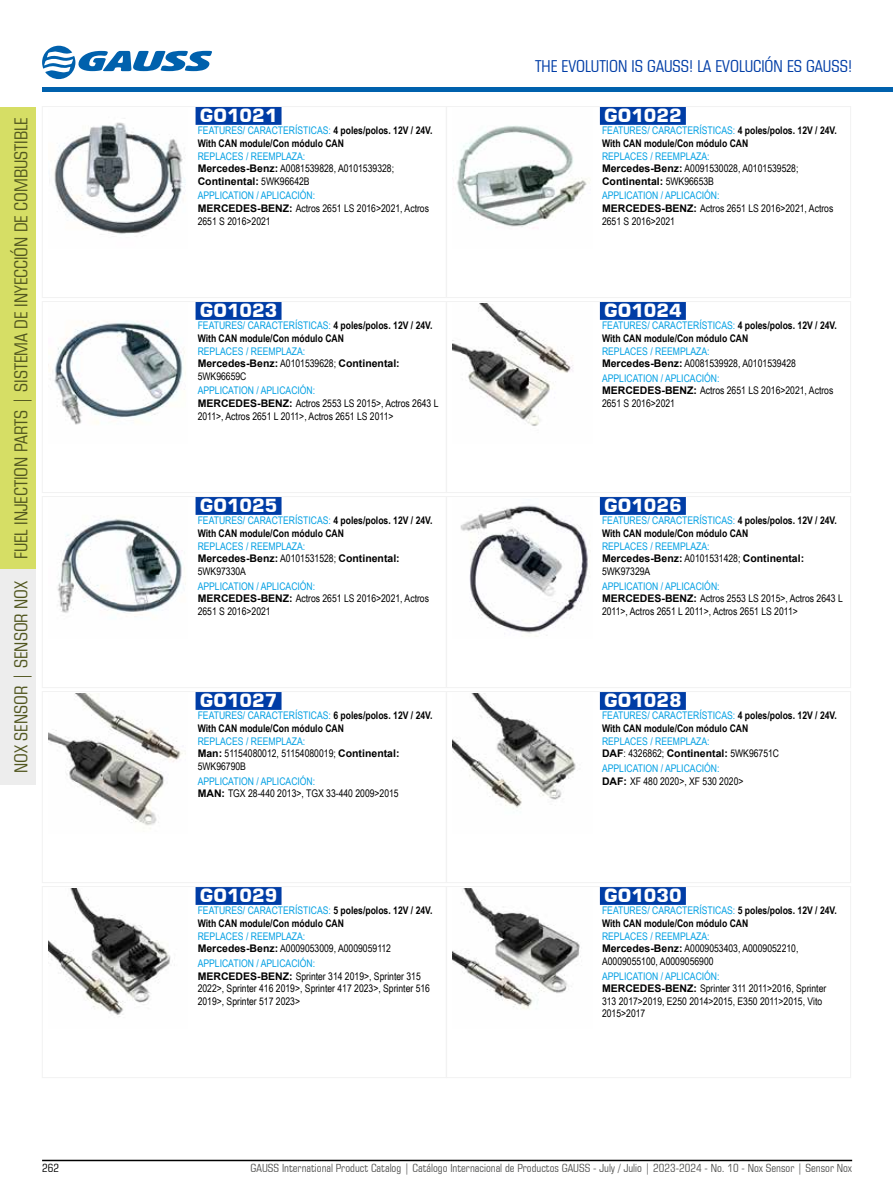
<style>
.page{position:relative;width:893px;height:1191px;background:#fff}
.page>*{position:absolute;margin:0;border:0;box-sizing:border-box;transform-origin:0 0}
.t1{font:condensed 18px "Square 721 BT";color:#51561f}
.t2{font:700 18px "Square 721 BT";color:#fff}
.t3{font:condensed 16.5px "Square 721 BT";color:#003da6}
.t4{font:condensed 11.25px "Square 721 BT";color:#575756}
.t5{font:condensed 11.25px "Square 721 BT";color:#000}
.t6{font:10.5px/12.6px "Arial Narrow";color:#000}
.t7{font:700 10.5px/12.6px "Arial Narrow";color:#000}
.t8{font:10.5px/12.6px "Arial Narrow";color:#009fe3}
.t9{font:700 10.5px "Arial";color:#000}
.s1{font-weight:400;color:#009fe3}
.s2{color:#009fe3}
.s3{font-family:"Arial";font-weight:700}
.s4{font-family:"Arial Narrow";font-weight:400}
.s5{font-family:"Arial";font-weight:700;color:#000}
.s6{color:#000}
</style>
<div class="page">
<hr style="left:42px;top:1159px;width:810px;height:2px;background:#000">
<div style="left:0;top:107px;width:36px;height:462px;background:#d6de65"></div>
<div style="left:0;top:569px;width:36px;height:215px;background:#ededed"></div>
<svg style="left:42px;top:46px;width:170px;height:33px"></svg>
<hr style="left:42px;top:87px;width:851px;height:4px;background:#0061ad">
<div style="left:196px;top:107px;width:86px;height:18px;background:#003da6"></div>
<div style="left:42px;top:106px;width:404px;height:192px;border:1px solid #f2f2f2"></div>
<img style="left:54px;top:118px;width:132px;height:118px">
<div style="left:600px;top:107px;width:86px;height:18px;background:#003da6"></div>
<div style="left:446px;top:106px;width:405px;height:192px;border:1px solid #f2f2f2"></div>
<img style="left:453px;top:125px;width:134px;height:103px">
<div style="left:196px;top:302px;width:86px;height:18px;background:#003da6"></div>
<div style="left:42px;top:301px;width:404px;height:192px;border:1px solid #f2f2f2"></div>
<img style="left:48px;top:321px;width:138px;height:104px">
<div style="left:600px;top:302px;width:86px;height:18px;background:#003da6"></div>
<div style="left:446px;top:301px;width:405px;height:192px;border:1px solid #f2f2f2"></div>
<img style="left:453px;top:304px;width:121px;height:122px">
<div style="left:196px;top:497px;width:86px;height:18px;background:#003da6"></div>
<div style="left:42px;top:496px;width:404px;height:192px;border:1px solid #f2f2f2"></div>
<img style="left:57px;top:518px;width:129px;height:97px">
<div style="left:600px;top:497px;width:86px;height:18px;background:#003da6"></div>
<div style="left:446px;top:496px;width:405px;height:192px;border:1px solid #f2f2f2"></div>
<img style="left:460px;top:505px;width:128px;height:132px">
<div style="left:196px;top:692px;width:86px;height:18px;background:#003da6"></div>
<div style="left:42px;top:691px;width:404px;height:191px;border:1px solid #f2f2f2"></div>
<img style="left:48px;top:694px;width:138px;height:135px">
<div style="left:600px;top:692px;width:86px;height:18px;background:#003da6"></div>
<div style="left:446px;top:691px;width:405px;height:191px;border:1px solid #f2f2f2"></div>
<img style="left:453px;top:694px;width:123px;height:114px">
<div style="left:196px;top:887px;width:86px;height:18px;background:#003da6"></div>
<div style="left:42px;top:886px;width:404px;height:191px;border:1px solid #f2f2f2"></div>
<img style="left:48px;top:889px;width:127px;height:128px">
<div style="left:600px;top:887px;width:86px;height:18px;background:#003da6"></div>
<div style="left:446px;top:886px;width:405px;height:191px;border:1px solid #f2f2f2"></div>
<img style="left:453px;top:889px;width:128px;height:120px">
<h1 class="t1" style="left:10px;top:559px;width:443px;rotate:-90deg">FUEL INJECTION PARTS | SISTEMA DE INYECCIÓN DE COMBUSTIBLE</h1>
<h1 class="t1" style="left:10px;top:773px;width:194px;rotate:-90deg">NOX SENSOR | SENSOR NOX</h1>
<p class="t5" style="left:42px;top:1161px;width:18px">262</p>
<h1 class="t2" style="left:200px;top:104px;width:79px">GO1021</h1>
<p class="t7" style="left:198px;top:124px;width:236px"><span class="s1">FEATURES/ CARACTERÍSTICAS:</span> 4 poles/polos. 12V / 24V.<br>With CAN module/Con módulo CAN</p>
<p class="t6" style="left:198px;top:149px;width:198px"><span class="s2">REPLACES / REEMPLAZA:<br></span><span class="s3">Mercedes-Benz:</span> A0081539828, A0101539328;</p>
<p class="t9" style="left:198px;top:174px;width:113px">Continental: <span class="s4">5WK96642B</span></p>
<p class="t6" style="left:198px;top:189px;width:233px"><span class="s2">APPLICATION / APLICACIÓN:<br></span><span class="s3">MERCEDES-BENZ:</span> Actros 2651 LS 2016&gt;2021, Actros<br>2651 S 2016&gt;2021</p>
<h1 class="t2" style="left:200px;top:299px;width:79px">GO1023</h1>
<p class="t7" style="left:198px;top:319px;width:236px"><span class="s1">FEATURES/ CARACTERÍSTICAS:</span> 4 poles/polos. 12V / 24V.<br>With CAN module/Con módulo CAN</p>
<p class="t8" style="left:198px;top:344px;width:109px">REPLACES / REEMPLAZA:</p>
<p class="t9" style="left:198px;top:356px;width:204px">Mercedes-Benz: <span class="s4">A0101539628;</span> Continental:</p>
<p class="t6" style="left:198px;top:369px;width:50px">5WK96659C</p>
<p class="t6" style="left:198px;top:384px;width:242px"><span class="s2">APPLICATION / APLICACIÓN:<br></span><span class="s3">MERCEDES-BENZ:</span> Actros 2553 LS 2015&gt;, Actros 2643 L<br>2011&gt;, Actros 2651 L 2011&gt;, Actros 2651 LS 2011&gt;</p>
<h1 class="t2" style="left:200px;top:494px;width:79px">GO1025</h1>
<p class="t7" style="left:198px;top:514px;width:236px"><span class="s1">FEATURES/ CARACTERÍSTICAS:</span> 4 poles/polos. 12V / 24V.<br>With CAN module/Con módulo CAN</p>
<p class="t8" style="left:198px;top:539px;width:109px">REPLACES / REEMPLAZA:</p>
<p class="t9" style="left:198px;top:551px;width:204px">Mercedes-Benz: <span class="s4">A0101531528;</span> Continental:</p>
<p class="t6" style="left:198px;top:564px;width:50px">5WK97330A</p>
<p class="t6" style="left:198px;top:579px;width:233px"><span class="s2">APPLICATION / APLICACIÓN:<br></span><span class="s3">MERCEDES-BENZ:</span> Actros 2651 LS 2016&gt;2021, Actros<br>2651 S 2016&gt;2021</p>
<h1 class="t2" style="left:200px;top:689px;width:79px">GO1027</h1>
<p class="t7" style="left:198px;top:709px;width:236px"><span class="s1">FEATURES/ CARACTERÍSTICAS:</span> 6 poles/polos. 12V / 24V.<br>With CAN module/Con módulo CAN</p>
<p class="t6" style="left:198px;top:734px;width:203px"><span class="s2">REPLACES / REEMPLAZA:<br></span><span class="s3">Man:</span> 51154080012, 51154080019; <span class="s3">Continental:<br></span>5WK96790B</p>
<p class="t6" style="left:198px;top:774px;width:203px"><span class="s2">APPLICATION / APLICACIÓN:<br></span><span class="s3">MAN:</span> TGX 28-440 2013&gt;, TGX 33-440 2009&gt;2015</p>
<h1 class="t2" style="left:200px;top:884px;width:79px">GO1029</h1>
<p class="t7" style="left:198px;top:904px;width:236px"><span class="s1">FEATURES/ CARACTERÍSTICAS:</span> 5 poles/polos. 12V / 24V.<br>With CAN module/Con módulo CAN</p>
<p class="t6" style="left:198px;top:929px;width:195px"><span class="s2">REPLACES / REEMPLAZA:<br></span><span class="s3">Mercedes-Benz:</span> A0009053009, A0009059112</p>
<p class="t6" style="left:198px;top:956px;width:234px"><span class="s2">APPLICATION / APLICACIÓN:<br></span><span class="s3">MERCEDES-BENZ:</span> Sprinter 314 2019&gt;, Sprinter 315<br>2022&gt;, Sprinter 416 2019&gt;, Sprinter 417 2023&gt;, Sprinter 516<br>2019&gt;, Sprinter 517 2023&gt;</p>
<h2 class="t3" style="left:535px;top:56px;width:319px">THE EVOLUTION IS GAUSS! LA EVOLUCIÓN ES GAUSS!</h2>
<h1 class="t2" style="left:604px;top:104px;width:79px">GO1022</h1>
<p class="t7" style="left:602px;top:124px;width:236px"><span class="s1">FEATURES/ CARACTERÍSTICAS:</span> 4 poles/polos. 12V / 24V.<br>With CAN module/Con módulo CAN</p>
<p class="t6" style="left:602px;top:149px;width:198px"><span class="s2">REPLACES / REEMPLAZA:<br></span><span class="s3">Mercedes-Benz:</span> A0091530028, A0101539528;</p>
<p class="t9" style="left:602px;top:174px;width:113px">Continental: <span class="s4">5WK96653B</span></p>
<p class="t6" style="left:602px;top:189px;width:233px"><span class="s2">APPLICATION / APLICACIÓN:<br></span><span class="s3">MERCEDES-BENZ:</span> Actros 2651 LS 2016&gt;2021, Actros<br>2651 S 2016&gt;2021</p>
<h1 class="t2" style="left:604px;top:299px;width:79px">GO1024</h1>
<p class="t7" style="left:602px;top:319px;width:236px"><span class="s1">FEATURES/ CARACTERÍSTICAS:</span> 4 poles/polos. 12V / 24V.<br>With CAN module/Con módulo CAN</p>
<p class="t6" style="left:602px;top:344px;width:196px"><span class="s2">REPLACES / REEMPLAZA:<br></span><span class="s3">Mercedes-Benz:</span> A0081539928, A0101539428</p>
<p class="t6" style="left:602px;top:371px;width:233px"><span class="s2">APPLICATION / APLICACIÓN:<br></span><span class="s3">MERCEDES-BENZ:</span> Actros 2651 LS 2016&gt;2021, Actros<br>2651 S 2016&gt;2021</p>
<h1 class="t2" style="left:604px;top:494px;width:79px">GO1026</h1>
<p class="t7" style="left:602px;top:514px;width:236px"><span class="s1">FEATURES/ CARACTERÍSTICAS:</span> 4 poles/polos. 12V / 24V.<br>With CAN module/Con módulo CAN</p>
<p class="t8" style="left:602px;top:539px;width:109px">REPLACES / REEMPLAZA:</p>
<p class="t9" style="left:602px;top:551px;width:204px">Mercedes-Benz: <span class="s4">A0101531428;</span> Continental:</p>
<p class="t6" style="left:602px;top:564px;width:50px">5WK97329A</p>
<p class="t6" style="left:602px;top:579px;width:242px"><span class="s2">APPLICATION / APLICACIÓN:<br></span><span class="s3">MERCEDES-BENZ:</span> Actros 2553 LS 2015&gt;, Actros 2643 L<br>2011&gt;, Actros 2651 L 2011&gt;, Actros 2651 LS 2011&gt;</p>
<h1 class="t2" style="left:604px;top:689px;width:79px">GO1028</h1>
<p class="t7" style="left:602px;top:709px;width:236px"><span class="s1">FEATURES/ CARACTERÍSTICAS:</span> 4 poles/polos. 12V / 24V.<br>With CAN module/Con módulo CAN</p>
<p class="t8" style="left:602px;top:734px;width:179px">REPLACES / REEMPLAZA:<br><span class="s5">DAF</span><span class="s6">: 4326862;</span> <span class="s5">Continental:</span> <span class="s6">5WK96751C</span></p>
<p class="t8" style="left:602px;top:761px;width:143px">APPLICATION / APLICACIÓN:<br><span class="s5">DAF:</span> <span class="s6">XF 480 2020&gt;, XF 530 2020&gt;</span></p>
<h1 class="t2" style="left:604px;top:884px;width:79px">GO1030</h1>
<p class="t7" style="left:602px;top:904px;width:236px"><span class="s1">FEATURES/ CARACTERÍSTICAS:</span> 5 poles/polos. 12V / 24V.<br>With CAN module/Con módulo CAN</p>
<p class="t6" style="left:602px;top:929px;width:198px"><span class="s2">REPLACES / REEMPLAZA:<br></span><span class="s3">Mercedes-Benz:</span> A0009053403, A0009052210,<br>A0009055100, A0009056900</p>
<p class="t6" style="left:602px;top:969px;width:226px"><span class="s2">APPLICATION / APLICACIÓN:<br></span><span class="s3">MERCEDES-BENZ:</span> Sprinter 311 2011&gt;2016, Sprinter 313 2017&gt;2019, E250 2014&gt;2015, E350 2011&gt;2015, Vito 2015&gt;2017</p>
<p class="t4" style="left:251px;top:1161px;width:603px">GAUSS International Product Catalog | Catálogo Internacional de Productos GAUSS - July / Julio | 2023-2024 - No. 10 - Nox Sensor | Sensor Nox</p>
</div>
